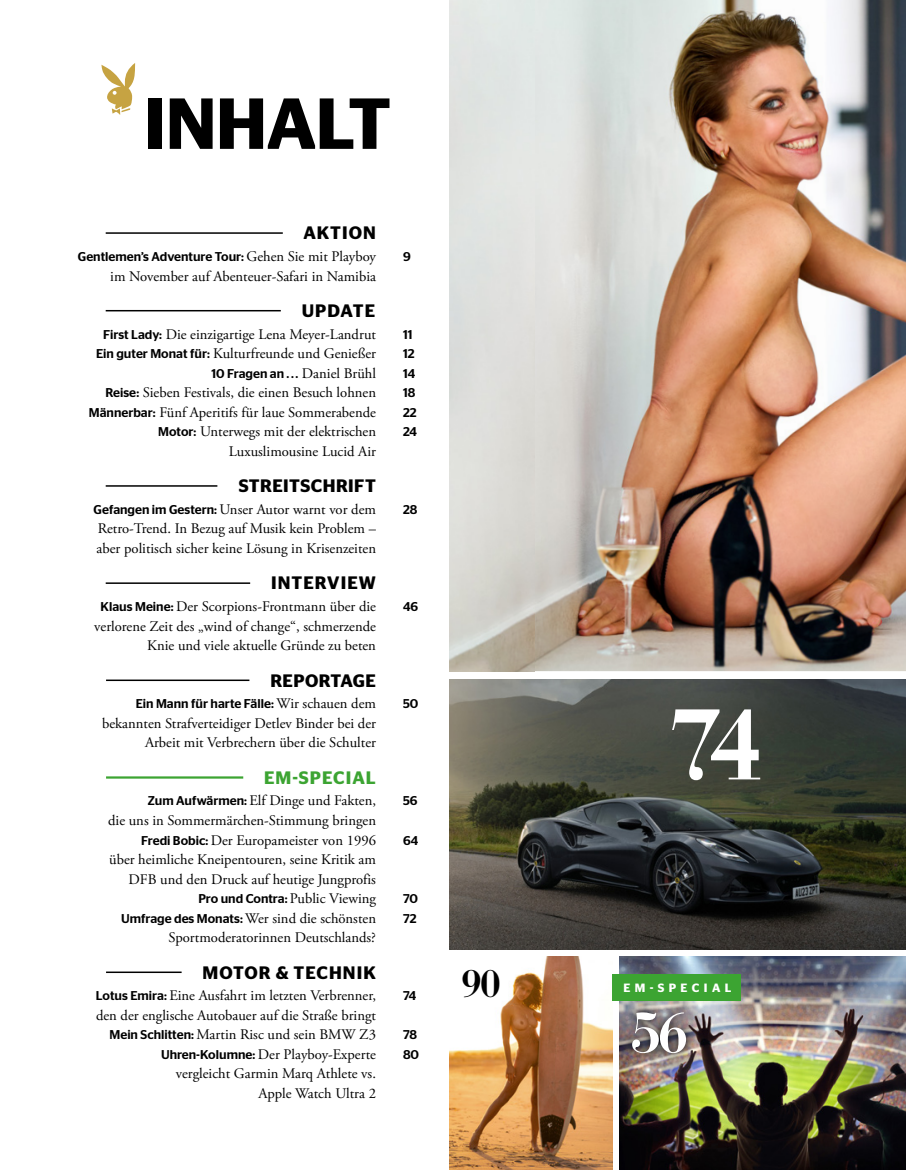
<style>
.page{position:relative;width:906px;height:1170px;background:#fff}
.page>*{position:absolute;margin:0;border:0;box-sizing:border-box;transform-origin:0 0}
.t1{font:700 99.3px "Bauer Bodoni Std";color:#fff}
.t2{font:600 72px "Stag Sans";letter-spacing:-.01em;color:#000}
.t3{font:700 56.55px "Bauer Bodoni Std";color:#fff}
.t4{font:700 38.25px "Bauer Bodoni Std";color:#000}
.t5{font:600 18px "Stag Sans";letter-spacing:.03em;color:#000}
.t6{font:600 18px "Stag Sans";letter-spacing:.06em;color:#000}
.t7{font:600 18px "Stag Sans";letter-spacing:.06em;color:#3ca432}
.t8{font:14.7px/19.5px "Adobe Garamond Pro";color:#000;text-align:right}
.t9{font:500 12.75px "Stag Sans";color:#000}
.t10{font:600 12px "Stag Sans";letter-spacing:.37em;color:#fff}
.s1{font-family:"Adobe Garamond Pro";font-weight:400;font-size:14.7px}
.s2{font-family:"Stag Sans";font-weight:500;font-size:12.75px}
</style>
<div class="page">
<img style="left:535px;top:0;width:371px;height:671px">
<img style="left:450px;top:679px;width:456px;height:270px">
<img style="left:620px;top:956px;width:286px;height:213px">
<img style="left:450px;top:956px;width:162px;height:213px">
<hr style="left:106px;top:232px;width:177px;height:2px;background:#000">
<hr style="left:106px;top:310px;width:175px;height:1px;background:#000">
<hr style="left:106px;top:582px;width:144px;height:2px;background:#000">
<hr style="left:106px;top:485px;width:111px;height:1px;background:#000">
<hr style="left:106px;top:679px;width:143px;height:2px;background:#000">
<hr style="left:106px;top:776px;width:137px;height:2px;background:#3ca432">
<hr style="left:106px;top:971px;width:76px;height:1px;background:#000">
<svg style="left:101px;top:63px;width:34px;height:52px"></svg>
<img style="left:623px;top:1002px;width:72px;height:60px">
<div style="left:612px;top:973px;width:129px;height:27px;background:#3ca432"></div>
<h2 class="t2" style="left:144px;top:82px;width:249px">INHALT</h2>
<p class="t5" style="left:303px;top:223px;width:74px">AKTION</p>
<p class="t9" style="left:78px;top:249px;width:300px">Gentlemen’s Adventure Tour: <span class="s1">Gehen Sie mit Playboy</span></p>
<p class="t9" style="left:403px;top:249px;width:9px">9</p>
<p class="t8" style="left:110px;top:266px;width:267px">im November auf Abenteuer-Safari in Namibia</p>
<p class="t5" style="left:302px;top:300px;width:75px">UPDATE</p>
<p class="t8" style="left:103px;top:325px;width:274px"><span class="s2">First Lady:</span> Die einzigartige Lena Meyer-Landrut</p>
<p class="t9" style="left:403px;top:327px;width:11px">11</p>
<p class="t8" style="left:96px;top:344px;width:281px"><span class="s2">Ein guter Monat für:</span> Kulturfreunde und Genießer</p>
<p class="t9" style="left:403px;top:346px;width:13px">12</p>
<p class="t9" style="left:211px;top:366px;width:166px">10 Fragen an . . . <span class="s1">Daniel Brühl</span></p>
<p class="t9" style="left:403px;top:366px;width:14px">14</p>
<p class="t8" style="left:105px;top:383px;width:272px"><span class="s2">Reise:</span> Sieben Festivals, die einen Besuch lohnen</p>
<p class="t9" style="left:403px;top:385px;width:14px">18</p>
<p class="t8" style="left:89px;top:403px;width:289px"><span class="s2">Männerbar:</span> Fünf Aperitifs für laue Sommerabende</p>
<p class="t9" style="left:403px;top:405px;width:15px">22</p>
<p class="t8" style="left:158px;top:422px;width:219px"><span class="s2">Motor:</span> Unterwegs mit der elektrischen</p>
<p class="t9" style="left:403px;top:424px;width:16px">24</p>
<p class="t8" style="left:229px;top:442px;width:149px">Luxuslimousine Lucid Air</p>
<p class="t5" style="left:239px;top:475px;width:138px">STREITSCHRIFT</p>
<p class="t8" style="left:94px;top:500px;width:284px"><span class="s2">Gefangen im Gestern:</span> Unser Autor warnt vor dem</p>
<p class="t9" style="left:403px;top:502px;width:16px">28</p>
<p class="t8" style="left:97px;top:519px;width:281px;text-align:left">Retro-Trend. In Bezug auf Musik kein Problem – aber politisch sicher keine Lösung in Krisenzeiten</p>
<p class="t6" style="left:271px;top:572px;width:106px">INTERVIEW</p>
<p class="t8" style="left:101px;top:597px;width:277px"><span class="s2">Klaus Meine:</span> Der Scorpions-Frontmann über die</p>
<p class="t9" style="left:403px;top:599px;width:17px">46</p>
<p class="t8" style="left:94px;top:616px;width:283px">verlorene Zeit des „wind of change“, schmerzende<br>Knie und viele aktuelle Gründe zu beten</p>
<p class="t5" style="left:270px;top:670px;width:107px">REPORTAGE</p>
<p class="t9" style="left:136px;top:696px;width:242px">Ein Mann für harte Fälle: <span class="s1">Wir schauen dem</span></p>
<p class="t9" style="left:403px;top:696px;width:17px">50</p>
<p class="t8" style="left:102px;top:713px;width:275px">bekannten Strafverteidiger Detlev Binder bei der<br>Arbeit mit Verbrechern über die Schulter</p>
<p class="t7" style="left:264px;top:767px;width:113px">EM-SPECIAL</p>
<p class="t8" style="left:148px;top:791px;width:230px"><span class="s2">Zum Aufwärmen:</span> Elf Dinge und Fakten,</p>
<p class="t9" style="left:403px;top:793px;width:16px">56</p>
<p class="t8" style="left:108px;top:811px;width:269px">die uns in Sommermärchen-Stimmung bringen<br><span class="s2">Fredi Bobic:</span> Der Europameister von 1996</p>
<p class="t9" style="left:403px;top:832px;width:17px">64</p>
<p class="t8" style="left:109px;top:850px;width:268px">über heimliche Kneipentouren, seine Kritik am<br>DFB und den Druck auf heutige Jungprofis</p>
<p class="t9" style="left:198px;top:891px;width:179px">Pro und Contra: <span class="s1">Public Viewing</span></p>
<p class="t9" style="left:403px;top:891px;width:16px">70</p>
<p class="t8" style="left:121px;top:908px;width:256px"><span class="s2">Umfrage des Monats:</span> Wer sind die schönsten</p>
<p class="t9" style="left:403px;top:910px;width:15px">72</p>
<p class="t8" style="left:169px;top:928px;width:209px">Sportmoderatorinnen Deutschlands?</p>
<p class="t6" style="left:202px;top:961px;width:175px">MOTOR &amp; TECHNIK</p>
<p class="t8" style="left:96px;top:986px;width:281px"><span class="s2">Lotus Emira:</span> Eine Ausfahrt im letzten Verbrenner,</p>
<p class="t9" style="left:403px;top:988px;width:15px">74</p>
<p class="t8" style="left:96px;top:1005px;width:281px">den der englische Autobauer auf die Straße bringt<br><span class="s2">Mein Schlitten:</span> Martin Risc und sein BMW Z3</p>
<p class="t9" style="left:403px;top:1027px;width:16px">78</p>
<p class="t8" style="left:161px;top:1044px;width:216px"><span class="s2">Uhren-Kolumne:</span> Der Playboy-Experte</p>
<p class="t9" style="left:403px;top:1046px;width:18px">80</p>
<p class="t8" style="left:176px;top:1064px;width:202px">vergleicht Garmin Marq Athlete vs.<br>Apple Watch Ultra 2</p>
<h3 class="t4" style="left:461px;top:959px;width:41px">90</h3>
<h1 class="t1" style="left:669px;top:681px;width:95px">74</h1>
<p class="t10" style="left:623px;top:980px;width:109px">EM-SPECIAL</p>
<h3 class="t3" style="left:630px;top:996px;width:59px">56</h3>
</div>
